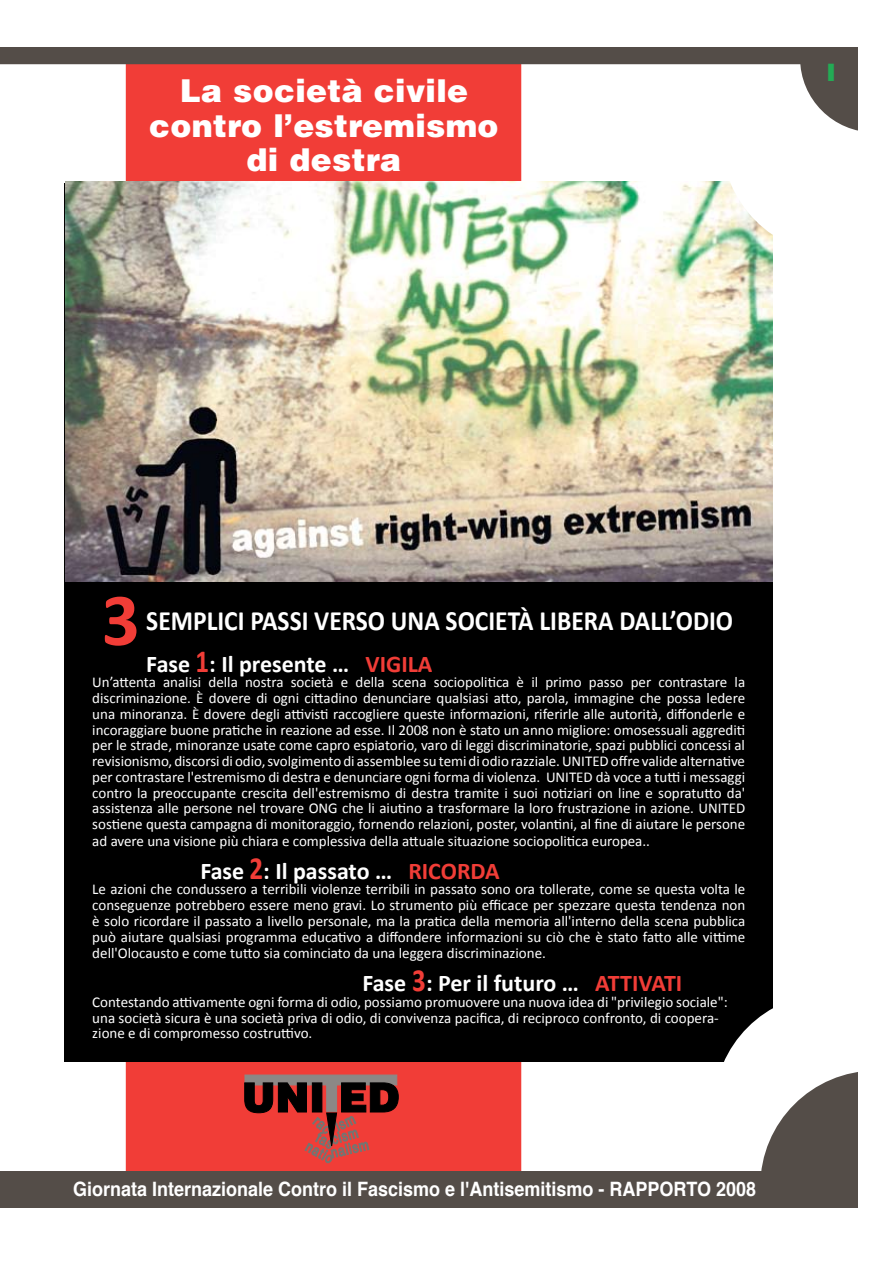
<style>
.page{position:relative;width:893px;height:1263px;background:#fff}
.page>*{position:absolute;margin:0;border:0;box-sizing:border-box;transform-origin:0 0}
.t1{font:700 75px "Calibri";color:#f13d37}
.t2{font:900 31.5px/34.5px "Helvetica LT Std";letter-spacing:.01em;color:#fff;text-align:center}
.t3{font:700 28.05px "Calibri";color:#fff;scale:.91 1}
.t4{font:700 24px "Calibri";color:#fff}
.t5{font:900 24px "Helvetica LT Std";color:#23ab55}
.t6{font:700 19.8px "Helvetica";color:#fff;scale:.91 1}
.t7{font:15px/15.9px "Calibri";color:#fff;text-align:justify}
.s1{font-size:32.4px;color:#f13d37}
.s2{color:#f13d37}
</style>
<div class="page">
<div style="left:127px;top:62px;width:393px;height:1111px;background:#f13d37"></div>
<svg style="left:244px;top:1074px;width:155px;height:90px"></svg>
<div style="left:64px;top:183px;width:709px;height:879px;background:#000"></div>
<img style="left:66px;top:182px;width:707px;height:399px">
<svg style="left:714px;top:1008px;width:144px;height:164px"></svg>
<div style="left:0;top:1172px;width:859px;height:36px;background:#544d48"></div>
<svg style="left:722px;top:47px;width:136px;height:208px"></svg>
<div style="left:0;top:46px;width:823px;height:18px;background:#544d48"></div>
<div style="left:0;top:1px;width:893px;height:46px;background:#fff"></div>
<h2 class="t2" style="left:149px;top:73px;width:351px">La società civile contro l’estremismo di destra</h2>
<h3 class="t5" style="left:826px;top:56px;width:11px">I</h3>
<h1 class="t1" style="left:102px;top:573px;width:40px">3</h1>
<h3 class="t3" style="left:146px;top:603px;width:646px">SEMPLICI PASSI VERSO UNA SOCIETÀ LIBERA DALL’ODIO</h3>
<h3 class="t4" style="left:146px;top:649px;width:288px">Fase <span class="s1">1</span>: Il presente … <span class="s2">VIGILA</span></h3>
<p class="t7" style="left:92px;top:674px;width:654px">Un’attenta analisi della nostra società e della scena sociopolitica è il primo passo per contrastare la discriminazione. È dovere di ogni cittadino denunciare qualsiasi atto, parola, immagine che possa ledere una minoranza. È dovere degli attivisti raccogliere queste informazioni, riferirle alle autorità, diffonderle e incoraggiare buone pratiche in reazione ad esse. Il 2008 non è stato un anno migliore: omosessuali aggrediti per le strade, minoranze usate come capro espiatorio, varo di leggi discriminatorie, spazi pubblici concessi al revisionismo, discorsi di odio, svolgimento di assemblee su temi di odio razziale. UNITED offre valide alternative per contrastare l'estremismo di destra e denunciare ogni forma di violenza. UNITED dà voce a tutti i messaggi contro la preoccupante crescita dell'estremismo di destra tramite i suoi notiziari on line e sopratutto da' assistenza alle persone nel trovare ONG che li aiutino a trasformare la loro frustrazione in azione. UNITED sostiene questa campagna di monitoraggio, fornendo relazioni, poster, volantini, al fine di aiutare le persone ad avere una visione più chiara e complessiva della attuale situazione sociopolitica europea..</p>
<h3 class="t4" style="left:200px;top:856px;width:301px">Fase <span class="s1">2</span>: Il passato … <span class="s2">RICORDA</span></h3>
<p class="t7" style="left:92px;top:881px;width:655px">Le azioni che condussero a terribili violenze terribili in passato sono ora tollerate, come se questa volta le conseguenze potrebbero essere meno gravi. Lo strumento più efficace per spezzare questa tendenza non è solo ricordare il passato a livello personale, ma la pratica della memoria all'interno della scena pubblica può aiutare qualsiasi programma educativo a diffondere informazioni su ciò che è stato fatto alle vittime dell'Olocausto e come tutto sia cominciato da una leggera discriminazione.</p>
<h3 class="t4" style="left:362px;top:968px;width:321px">Fase <span class="s1">3</span>: Per il futuro … <span class="s2">ATTIVATI</span></h3>
<p class="t7" style="left:92px;top:993px;width:637px;text-align:left">Contestando attivamente ogni forma di odio, possiamo promuovere una nuova idea di "privilegio sociale": una società sicura è una società priva di odio, di convivenza pacifica, di reciproco confronto, di coopera&shy;zione e di compromesso costruttivo.</p>
<h3 class="t6" style="left:73px;top:1171px;width:752px">Giornata Internazionale Contro il Fascismo e l'Antisemitismo - RAPPORTO 2008</h3>
</div>
